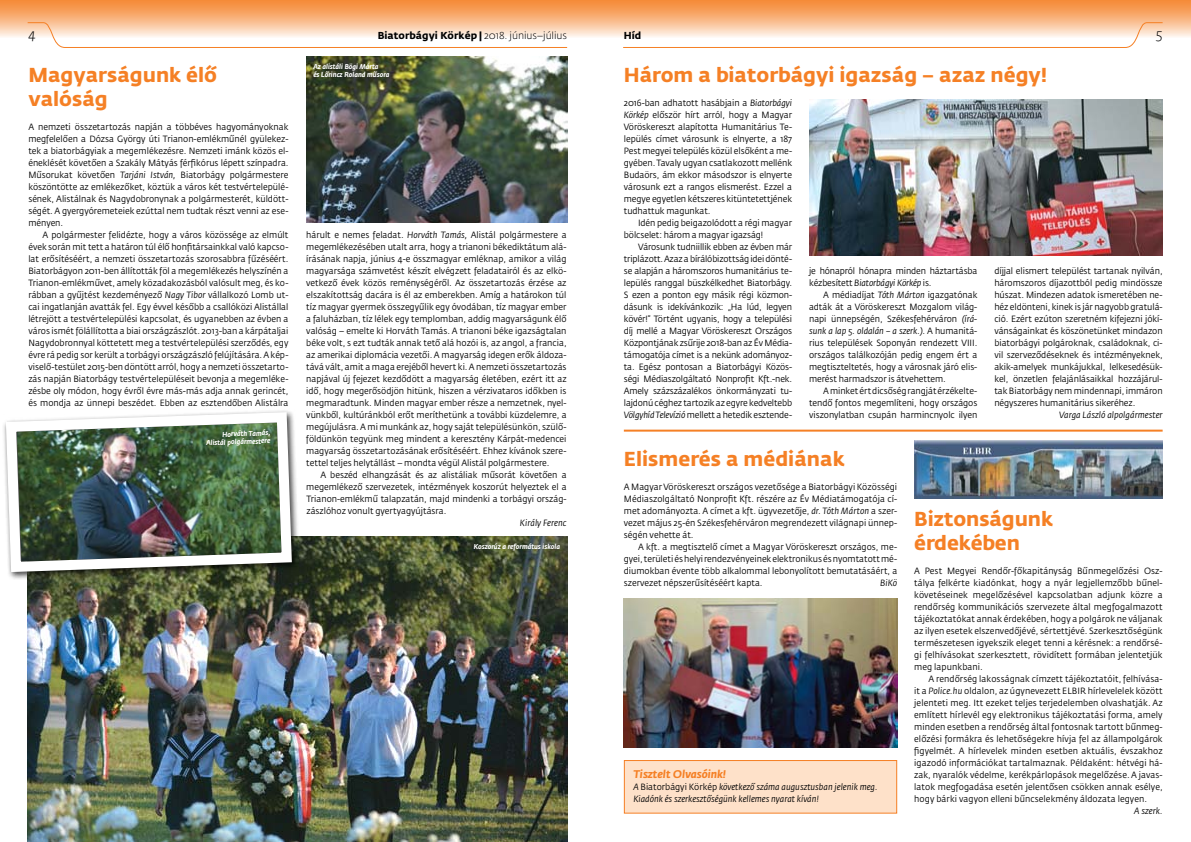
<style>
.page{position:relative;width:1191px;height:842px;background:#fff}
.page>*{position:absolute;margin:0;border:0;box-sizing:border-box;transform-origin:0 0}
.t1{font:700 20px/24px "Fedra Sans Std";color:#f58025}
.t2{font:italic 300 14px "Fedra Sans Std";color:#000}
.t3{font:italic 700 11px "Fedra Sans Std";color:#f58025}
.t4{font:700 10px "Fedra Sans Std";letter-spacing:.005em;color:#000}
.t5{font:9px/12px "Fedra Sans Std";color:#000;text-align:justify;scale:.95 1}
.t6{font:italic 9px/12px "Fedra Sans Std";color:#000;scale:.95 1}
.t7{font:italic 700 7px/8px "Fedra Sans Std";color:#fff;scale:.95 1}
.s1{font-weight:300}
.s2{font-style:italic}
.s3{font-style:normal}
</style>
<div class="page">
<svg style="left:623px;top:38px;width:514px;height:10px"></svg>
<div style="left:0;top:0;width:1191px;height:38px;background:linear-gradient(to bottom,#f58128,#fdefe3)"></div>
<svg style="left:27px;top:22px;width:541px;height:26px"></svg>
<hr style="left:624px;top:430px;width:538px;height:2px;background:#f58025">
<div style="left:624px;top:760px;width:272px;height:53px;background:#fee1c9"></div>
<div style="left:624px;top:760px;width:273px;height:54px;border:1px solid #f58025"></div>
<img style="left:624px;top:599px;width:273px;height:149px">
<img style="left:809px;top:99px;width:353px;height:156px">
<img style="left:28px;top:536px;width:539px;height:306px">
<div style="left:2px;top:408px;width:298px;height:172px;background:#000;opacity:.75"></div>
<img style="left:2px;top:408px;width:295px;height:169px">
<img style="left:306px;top:57px;width:261px;height:166px">
<img style="left:914px;top:441px;width:248px;height:57px">
<h2 class="t2" style="left:28px;top:26px;width:9px">4</h2>
<p class="t4" style="left:378px;top:30px;width:191px">Biatorbágyi Körkép | <span class="s1">2018. június–július</span></p>
<p class="t4" style="left:624px;top:30px;width:19px">Híd</p>
<h2 class="t2" style="left:1156px;top:26px;width:8px">5</h2>
<p class="t7" style="left:313px;top:63px;width:82px">Az alistáli Bögi Márta<br>és Lőrincz Roland műsora</p>
<h1 class="t1" style="left:28px;top:63px;width:190px">Magyarságunk élő valóság</h1>
<p class="t5" style="left:28px;top:121px;width:275px">A nemzeti összetartozás napján a többéves hagyományoknak megfelelően a Dózsa György úti Trianon-emlékműnél gyülekez&shy;tek a biatorbágyiak a megemlékezésre. Nemzeti imánk közös el&shy;éneklését követően a Szakály Mátyás férfikórus lépett színpadra.<br>Műsorukat követően <span class="s2">Tarjáni István,</span> Biatorbágy polgármestere köszöntötte az emlékezőket, köztük a város két testvértelepülé&shy;sének, Alistálnak és Nagydobronynak a polgármesterét, küldött&shy;ségét. A gyergyóremeteiek ezúttal nem tudtak részt venni az ese&shy;ményen.</p>
<p class="t5" style="left:28px;top:229px;width:275px;text-indent:14px">A polgármester felidézte, hogy a város közössége az elmúlt évek során mit tett a határon túl élő honfitársainkkal való kapcso&shy;lat erősítéséért, a nemzeti összetartozás szorosabbra fűzéséért.<br>Biatorbágyon 2011-ben állították föl a megemlékezés helyszínén a Trianon-emlékművet, amely közadakozásból valósult meg, és ko&shy;rábban a gyűjtést kezdeményező <span class="s2">Nagy Tibor</span> vállalkozó Lomb ut&shy;cai ingatlanján avatták fel. Egy évvel később a csallóközi Alistállal létrejött a testvértelepülési kapcsolat, és ugyanebben az évben a város ismét fölállította a biai országzászlót. 2013-ban a kárpátaljai Nagydobronnyal köttetett meg a testvértelepülési szerződés, egy évre rá pedig sor került a torbágyi országzászló felújítására. A kép&shy;viselő-testület 2015-ben döntött arról, hogy a nemzeti összetarto&shy;zás napján Biatorbágy testvértelepüléseit bevonja a megemléke&shy;zésbe oly módon, hogy évről évre más-más adja annak gerincét, és mondja az ünnepi beszédet. Ebben az esztendőben Alistálra</p>
<p class="t5" style="left:306px;top:229px;width:276px">hárult e nemes feladat. <span class="s2">Horváth Tamás,</span> Alistál polgármestere a megemlékezésében utalt arra, hogy a trianoni békediktátum alá&shy;írásának napja, június 4-e összmagyar emléknap, amikor a világ magyarsága számvetést készít elvégzett feladatairól és az elkö&shy;vetkező évek közös reménységéről. Az összetartozás érzése az elszakítottság dacára is él az emberekben. Amíg a határokon túl tíz magyar gyermek összegyűlik egy óvodában, tíz magyar ember a faluházban, tíz lélek egy templomban, addig magyarságunk élő valóság – emelte ki Horváth Tamás. A trianoni béke igazságtalan béke volt, s ezt tudták annak tető alá hozói is, az angol, a francia, az amerikai diplomácia vezetői. A magyarság idegen erők áldoza&shy;tává vált, amit a maga erejéből hevert ki. A nemzeti összetartozás napjával új fejezet kezdődött a magyarság életében, ezért itt az idő, hogy megerősödjön hitünk, hiszen a vérzivataros időkben is megmaradtunk. Minden magyar ember része a nemzetnek, nyel&shy;vünkből, kultúránkból erőt meríthetünk a további küzdelemre, a megújulásra. A mi munkánk az, hogy saját településünkön, szülő&shy;földünkön tegyünk meg mindent a keresztény Kárpát-medencei magyarság összetartozásának erősítéséért. Ehhez kívánok szere&shy;tettel teljes helytállást – mondta végül Alistál polgármestere.</p>
<p class="t5" style="left:306px;top:469px;width:275px;text-indent:14px">A beszéd elhangzását és az alistáliak műsorát követően a megemlékező szervezetek, intézmények koszorút helyeztek el a Trianon-emlékmű talapzatán, majd mindenki a torbágyi ország&shy;zászlóhoz vonult gyertyagyújtásra.</p>
<p class="t6" style="left:520px;top:517px;width:51px">Király Ferenc</p>
<p class="t7" style="left:206px;top:431px;width:69px;text-align:right;rotate:-2deg">Horváth Tamás,<br>Alistálpolgármestere</p>
<p class="t7" style="left:474px;top:543px;width:92px">Koszorúz a református iskola</p>
<h1 class="t1" style="left:624px;top:63px;width:425px">Három a biatorbágyi igazság – azaz négy!</h1>
<p class="t5" style="left:624px;top:97px;width:179px">2016-ban adhatott hasábjain a <span class="s2">Biatorbágyi Körkép</span> először hírt arról, hogy a Magyar Vöröskereszt alapította Humanitárius Te&shy;lepülés címet városunk is elnyerte, a 187<br>Pest megyei település közül elsőként a me&shy;gyében. Tavaly ugyan csatlakozott mellénk Budaörs, ám ekkor másodszor is elnyerte városunk ezt a rangos elismerést. Ezzel a megye egyetlen kétszeres kitüntetettjének tudhattuk magunkat.</p>
<p class="t5" style="left:624px;top:217px;width:179px;text-indent:14px">Idén pedig beigazolódott a régi magyar bölcselet: három a magyar igazság!</p>
<p class="t5" style="left:624px;top:241px;width:179px;text-indent:14px">Városunk tudniillik ebben az évben már triplázott. Azaz a bírálóbizottság idei dönté&shy;se alapján a háromszoros humanitárius te&shy;lepülés ranggal büszkélkedhet Biatorbágy.<br>S ezen a ponton egy másik régi közmon&shy;dásunk is idekívánkozik: „Ha lúd, legyen kövér!” Történt ugyanis, hogy a települési díj mellé a Magyar Vöröskereszt Országos Központjának zsűrije 2018-ban az Év Média&shy;támogatója címet is a nekünk adományoz&shy;ta. Egész pontosan a Biatorbágyi Közös&shy;ségi Médiaszolgáltató Nonprofit Kft.-nek.<br>Amely százszázalékos önkormányzati tu&shy;lajdonú céghez tartozik az egyre kedveltebb <span class="s2">Völgyhíd Televízió</span> mellett a hetedik esztende-</p>
<p class="t5" style="left:994px;top:265px;width:179px">díjjal elismert települést tartanak nyilván, háromszoros díjazottból pedig mindössze húszat. Mindezen adatok ismeretében ne&shy;héz eldönteni, kinek is jár nagyobb gratulá&shy;ció. Ezért ezúton szeretném kifejezni jókí&shy;vánságainkat és köszönetünket mindazon biatorbágyi polgároknak, családoknak, ci&shy;vil szerveződéseknek és intézményeknek, akik-amelyek munkájukkal, lelkesedésük&shy;kel, önzetlen felajánlásaikkal hozzájárul&shy;tak Biatorbágy nem mindennapi, immáron négyszeres humanitárius sikeréhez.</p>
<p class="t6" style="left:1059px;top:409px;width:111px">Varga László alpolgármester</p>
<p class="t5" style="left:809px;top:265px;width:179px">je hónapról hónapra minden háztartásba kézbesített <span class="s2">Biatorbágyi Körkép</span> is.</p>
<p class="t5" style="left:809px;top:289px;width:179px;text-indent:14px">A médiadíjat <span class="s2">Tóth Márton</span> igazgatónak adták át a Vöröskereszt Mozgalom világ&shy;napi ünnepségén, Székesfehérváron <span class="s2">(írá&shy;sunk a lap 5. oldalán – a szerk.).</span> A humanitá&shy;rius települések Soponyán rendezett VIII. országos találkozóján pedig engem ért a megtiszteltetés, hogy a városnak járó elis&shy;merést harmadszor is átvehettem.</p>
<p class="t5" style="left:809px;top:385px;width:179px;text-indent:14px">A minket ért dicsőség rangját érzékelte&shy;tendő fontos megemlíteni, hogy országos viszonylatban csupán harmincnyolc ilyen</p>
<h1 class="t1" style="left:624px;top:447px;width:222px">Elismerés a médiának</h1>
<p class="t5" style="left:624px;top:481px;width:289px">A Magyar Vöröskereszt országos vezetősége a Biatorbágyi Közösségi Médiaszolgáltató Nonprofit Kft. részére az Év Médiatámogatója cí&shy;met adományozta. A címet a kft. ügyvezetője, <span class="s2">dr. Tóth Márton</span> a szer&shy;vezet május 25-én Székesfehérváron megrendezett világnapi ünnep&shy;ségén vehette át.</p>
<p class="t5" style="left:624px;top:541px;width:289px;text-indent:14px">A kft. a megtisztelő címet a Magyar Vöröskereszt országos, me&shy;gyei, területi és helyi rendezvényeinek elektronikus és nyomtatott mé&shy;diumokban évente több alkalommal lebonyolított bemutatásáért, a szervezet népszerűsítéséért kapta.</p>
<p class="t6" style="left:880px;top:577px;width:19px">BiKö</p>
<p class="t3" style="left:633px;top:767px;width:94px">Tisztelt Olvasóink!</p>
<p class="t6" style="left:633px;top:781px;width:259px">A <span class="s3">Biatorbágyi Körkép</span> következő száma augusztusban jelenik meg.<br>Kiadónk és szerkesztőségünk kellemes nyarat kíván!</p>
<h1 class="t1" style="left:914px;top:507px;width:140px">Biztonságunk érdekében</h1>
<p class="t5" style="left:914px;top:565px;width:263px">A Pest Megyei Rendőr-főkapitányság Bűnmegelőzési Osz&shy;tálya felkérte kiadónkat, hogy a nyár legjellemzőbb bűnel&shy;követéseinek megelőzésével kapcsolatban adjunk közre a rendőrség kommunikációs szervezete által megfogalmazott tájékoztatókat annak érdekében, hogy a polgárok ne váljanak az ilyen esetek elszenvedőjévé, sértettjévé. Szerkesztőségünk természetesen igyekszik eleget tenni a kérésnek: a rendőrsé&shy;gi felhívásokat szerkesztett, rövidített formában jelentetjük meg lapunkbani.</p>
<p class="t5" style="left:914px;top:673px;width:263px;text-indent:14px">A rendőrség lakosságnak címzett tájékoztatóit, felhívása&shy;it a <span class="s2">Police.hu</span> oldalon, az úgynevezett ELBIR hírlevelelek között jelenteti meg. Itt ezeket teljes terjedelemben olvashatják. Az említett hírlevél egy elektronikus tájékoztatási forma, amely minden esetben a rendőrség által fontosnak tartott bűnmeg&shy;előzési formákra és lehetőségekre hívja fel az állampolgárok figyelmét. A hírlevelek minden esetben aktuális, évszakhoz igazodó információkat tartalmaznak. Példaként: hétvégi há&shy;zak, nyaralók védelme, kerékpárlopások megelőzése. A javas&shy;latok megfogadása esetén jelentősen csökken annak esélye, hogy bárki vagyon elleni bűncselekmény áldozata legyen.</p>
<p class="t6" style="left:1134px;top:805px;width:32px">A szerk.</p>
</div>
